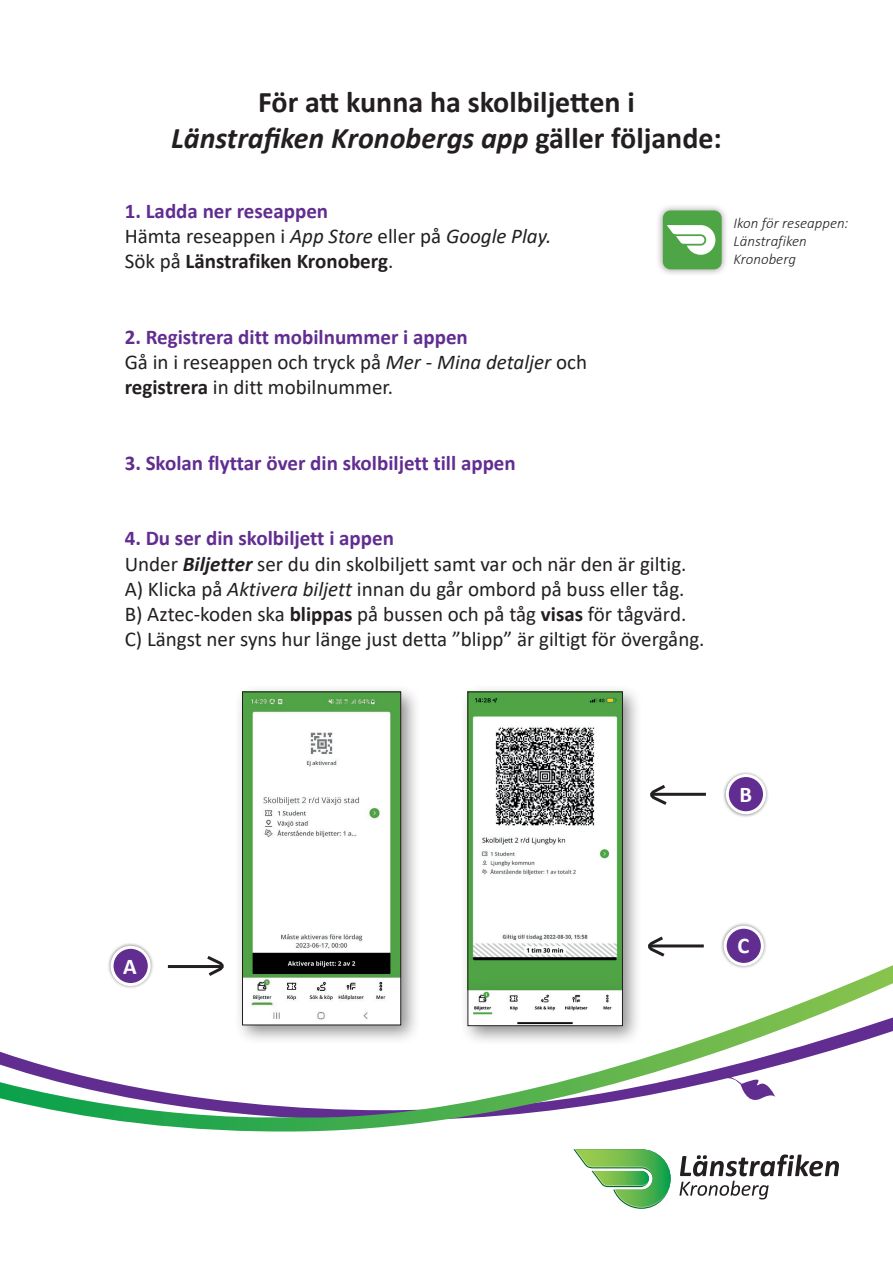
<style>
.page{position:relative;width:893px;height:1263px;background:#fff}
.page>*{position:absolute;margin:0;border:0;box-sizing:border-box;transform-origin:0 0}
.t1{font:700 30px/36px "Calibri";color:#231f20;text-align:center}
.t2{font:700 22.5px "Calibri";color:#fff}
.t3{font:21px/25.2px "Calibri";color:#231f20}
.t4{font:700 21px "Calibri";color:#612d91}
.t5{font:italic 300 15px/18px "Calibri";color:#231f20}
.s1{font-style:italic}
.s2{font-weight:700;color:#612d91}
.s3{font-weight:700}
.s4{font-weight:700;font-style:italic}
</style>
<div class="page">
<svg style="left:0;top:965px;width:893px;height:167px"></svg>
<svg style="left:679px;top:1154px;width:160px;height:45px"></svg>
<svg style="left:573px;top:1149px;width:98px;height:60px"></svg>
<div style="left:234px;top:683px;width:187px;height:362px;background:#231f20;opacity:.5"></div>
<img style="left:244px;top:694px;width:155px;height:329px">
<div style="left:242px;top:692px;width:159px;height:333px;border:1px solid #231f20"></div>
<div style="left:459px;top:683px;width:184px;height:363px;background:#231f20;opacity:.5"></div>
<img style="left:470px;top:694px;width:151px;height:330px">
<div style="left:468px;top:692px;width:155px;height:334px;border:1px solid #231f20"></div>
<div style="left:656px;top:203px;width:73px;height:74px;background:#231f20;opacity:.5"></div>
<div style="left:663px;top:210px;width:59px;height:59px;background:#4ea546;border-radius:8px"></div>
<svg style="left:667px;top:225px;width:48px;height:30px"></svg>
<hr style="left:168px;top:965px;width:55px;height:3px;background:#231f20">
<svg style="left:204px;top:956px;width:23px;height:23px"></svg>
<div style="left:107px;top:942px;width:47px;height:47px;background:#231f20;opacity:.5"></div>
<div style="left:112px;top:947px;width:37px;height:37px;background:#612d91;border-radius:50%"></div>
<div style="left:111px;top:946px;width:40px;height:40px;border:3px solid #fff;border-radius:50%"></div>
<hr style="left:651px;top:793px;width:55px;height:3px;background:#231f20">
<svg style="left:650px;top:785px;width:20px;height:20px"></svg>
<div style="left:722px;top:771px;width:47px;height:47px;background:#231f20;opacity:.5"></div>
<div style="left:727px;top:775px;width:37px;height:38px;background:#612d91;border-radius:50%"></div>
<div style="left:726px;top:774px;width:40px;height:40px;border:3px solid #fff;border-radius:50%"></div>
<hr style="left:648px;top:944px;width:56px;height:3px;background:#231f20">
<svg style="left:648px;top:936px;width:20px;height:21px"></svg>
<div style="left:720px;top:922px;width:47px;height:47px;background:#231f20;opacity:.5"></div>
<div style="left:725px;top:927px;width:37px;height:37px;background:#612d91;border-radius:50%"></div>
<div style="left:724px;top:926px;width:40px;height:40px;border:3px solid #fff;border-radius:50%"></div>
<h1 class="t1" style="left:171px;top:83px;width:552px">För att kunna ha skolbiljetten i<br><span class="s1">Länstrafiken Kronobergs app</span> gäller följande:</h1>
<p class="t3" style="left:125px;top:198px;width:428px"><span class="s2">1. Ladda ner reseappen<br></span>Hämta reseappen i <span class="s1">App Store</span> eller på <span class="s1">Google Play.<br></span>Sök på <span class="s3">Länstrafiken Kronoberg</span>.</p>
<p class="t5" style="left:734px;top:214px;width:117px">Ikon för reseappen:<br>Länstrafiken<br>Kronoberg</p>
<p class="t3" style="left:125px;top:324px;width:464px"><span class="s2">2. Registrera ditt mobilnummer i appen<br></span>Gå in i reseappen och tryck på <span class="s1">Mer - Mina detaljer</span> och <span class="s3">registrera</span> in ditt mobilnummer.</p>
<p class="t4" style="left:125px;top:448px;width:393px">3. Skolan flyttar över din skolbiljett till appen</p>
<p class="t3" style="left:125px;top:525px;width:581px"><span class="s2">4. Du ser din skolbiljett i appen<br></span>Under <span class="s4">Biljetter</span> ser du din skolbiljett samt var och när den är giltig.<br>A) Klicka på <span class="s1">Aktivera biljett</span> innan du går ombord på buss eller tåg.<br>B) Aztec-koden ska <span class="s3">blippas</span> på bussen och på tåg <span class="s3">visas</span> för tågvärd.<br>C) Längst ner syns hur länge just detta ”blipp” är giltigt för övergång.</p>
<p class="t2" style="left:123px;top:950px;width:15px">A</p>
<p class="t2" style="left:739px;top:778px;width:14px">B</p>
<p class="t2" style="left:737px;top:930px;width:13px">C</p>
</div>
